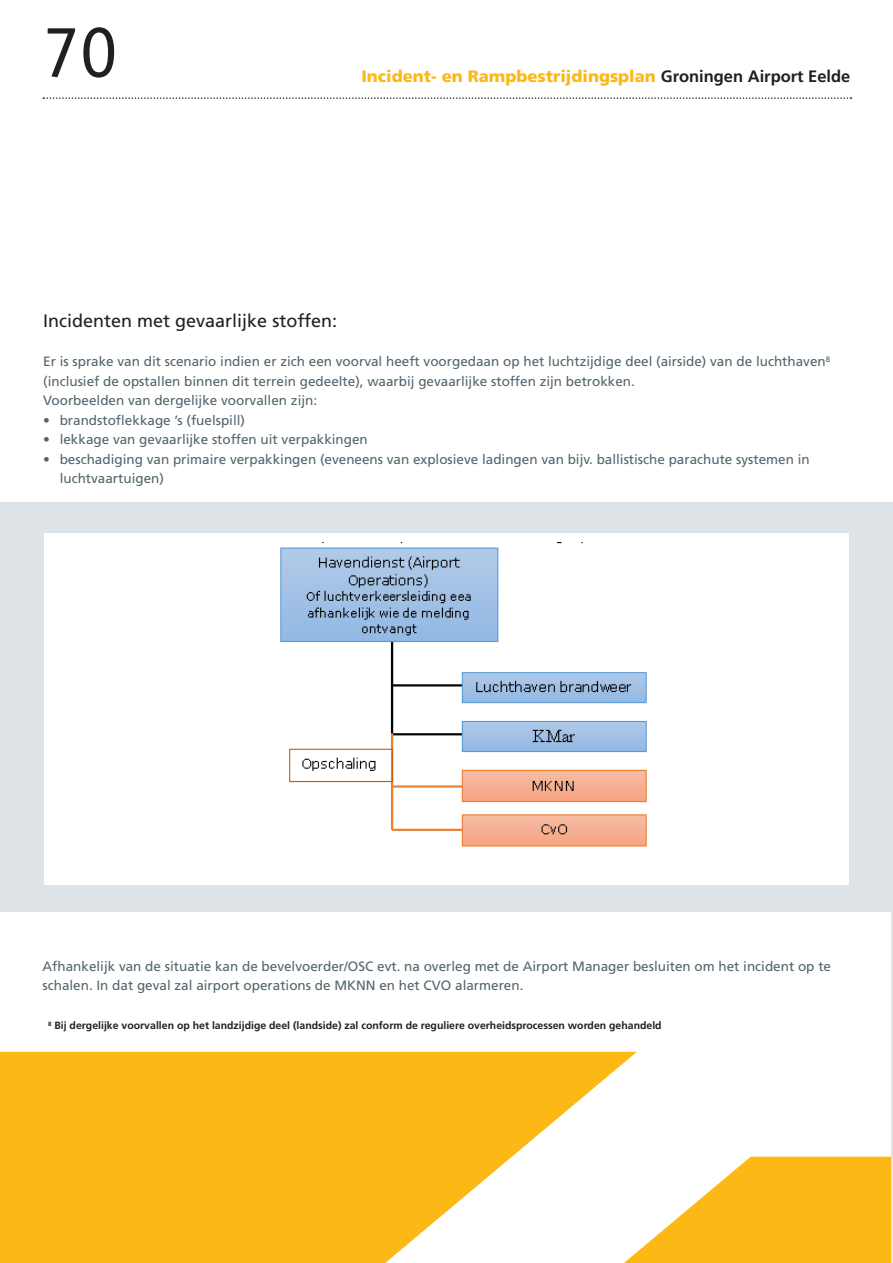
<style>
.page{position:relative;width:893px;height:1263px;background:#fff}
.page>*{position:absolute;margin:0;border:0;box-sizing:border-box;transform-origin:0 0}
.t1{font:75px "Officina Sans Std";color:#231f20}
.TUSSENKOP_12PT{font:18px "Frutiger LT Std";color:#231f20}
.t2{font:900 16.5px "Frutiger LT Std";color:#fcb814}
.BROODTEKST_9_PT{font:13.5px/19.5px "Frutiger LT Std";color:#53656e}
.BROODTEKST_OPSOMMING_9PT{font:13.5px/19.5px "Frutiger LT Std";color:#53656e}
.BROODTEKST_9_PT-2{font:700 10.5px "Frutiger LT Std";color:#231f20}
.s1{font-weight:700;color:#231f20}
</style>
<div class="page">
<svg style="left:43px;top:97px;width:808px;height:2px"></svg>
<svg style="left:0;top:1052px;width:637px;height:211px;fill:#fcb814"></svg>
<svg style="left:624px;top:1157px;width:267px;height:106px"></svg>
<hr style="left:891px;top:571px;width:2px;height:692px;background:#dee3e7">
<div style="left:0;top:502px;width:893px;height:410px;background:#dee3e7"></div>
<div style="left:44px;top:533px;width:805px;height:351px;background:#fff"></div>
<img style="left:280px;top:543px;width:367px;height:304px">
<h1 class="t1" style="left:43px;top:7px;width:76px">70</h1>
<p class="t2" style="left:361px;top:66px;width:490px">Incident- en Rampbestrijdingsplan <span class="s1">Groningen Airport Eelde</span></p>
<p class="TUSSENKOP_12PT" style="left:43px;top:310px;width:295px">Incidenten met gevaarlijke stoffen:</p>
<p class="BROODTEKST_9_PT" style="left:43px;top:352px;width:788px">Er is sprake van dit scenario indien er zich een voorval heeft voorgedaan op het luchtzijdige deel (airside) van de luchthaven<sup>8 </sup>(inclusief de opstallen binnen dit terrein gedeelte), waarbij gevaarlijke stoffen zijn betrokken.</p>
<p class="BROODTEKST_9_PT" style="left:43px;top:391px;width:275px">Voorbeelden van dergelijke voorvallen zijn:</p>
<p class="BROODTEKST_OPSOMMING_9PT" style="left:43px;top:410px;width:203px">• brandstoflekkage ’s (fuelspill)</p>
<p class="BROODTEKST_OPSOMMING_9PT" style="left:43px;top:430px;width:326px">• lekkage van gevaarlijke stoffen uit verpakkingen</p>
<p class="BROODTEKST_OPSOMMING_9PT" style="left:60px;top:449px;width:751px;text-indent:-17px">• beschadiging van primaire verpakkingen (eveneens van explosieve ladingen van bijv. ballistische parachute systemen in luchtvaartuigen)</p>
<p class="BROODTEKST_9_PT" style="left:43px;top:956px;width:790px">Afhankelijk van de situatie kan de bevelvoerder/OSC evt. na overleg met de Airport Manager besluiten om het incident op te schalen. In dat geval zal airport operations de MKNN en het CVO alarmeren.</p>
<p class="BROODTEKST_9_PT-2" style="left:48px;top:1019px;width:615px"><sup>8</sup> Bij dergelijke voorvallen op het landzijdige deel (landside) zal conform de reguliere overheidsprocessen worden gehandeld</p>
</div>
